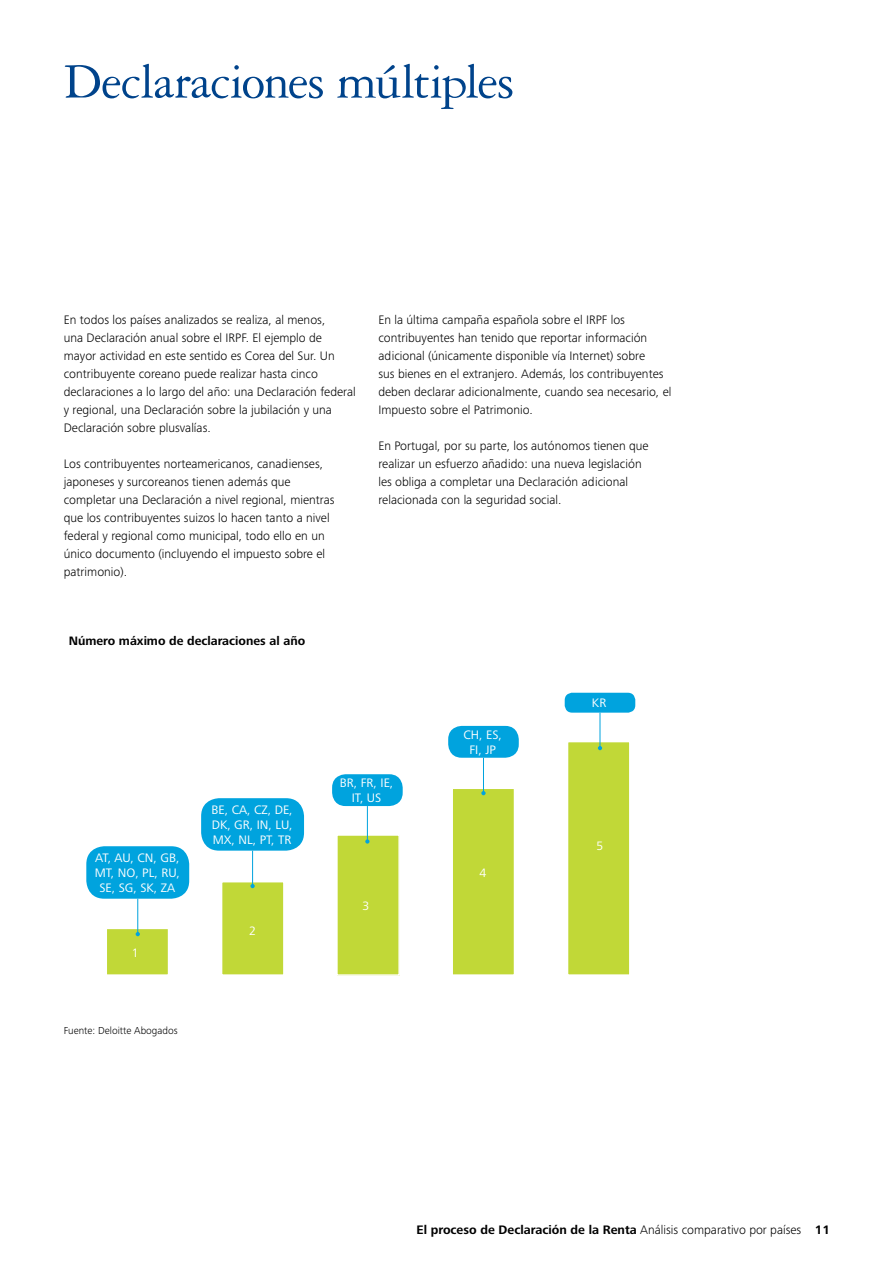
<style>
.page{position:relative;width:893px;height:1263px;background:#fff}
.page>*{position:absolute;margin:0;border:0;box-sizing:border-box;transform-origin:0 0}
.t1{font:52.5px "Garamond 3 LT Std";letter-spacing:-.025em;color:#00438b}
.t2{font:300 12.75px/18px "Frutiger Next Pro";color:#000}
.t3{font:12.75px/15.3px "Frutiger Next Pro";color:#fff;text-align:center}
.t4{font:700 12.75px "Frutiger Next Pro";color:#000}
.t5{font:700 12.6px "Frutiger Next Pro";color:#000}
.t6{font:12.6px "Frutiger Next Pro";color:#fff}
.t7{font:300 10.5px "Frutiger Next Pro";color:#000}
.s1{font-weight:300}
</style>
<div class="page">
<div style="left:106px;top:928px;width:63px;height:47px;background:#c1d837"></div>
<div style="left:106px;top:928px;width:63px;height:48px;border:1px solid #fff"></div>
<div style="left:222px;top:882px;width:62px;height:93px;background:#c1d837"></div>
<div style="left:221px;top:881px;width:64px;height:95px;border:1px solid #fff"></div>
<div style="left:337px;top:835px;width:62px;height:140px;background:#c1d837"></div>
<div style="left:336px;top:834px;width:64px;height:142px;border:1px solid #fff"></div>
<div style="left:452px;top:788px;width:62px;height:187px;background:#c1d837"></div>
<div style="left:451px;top:787px;width:64px;height:189px;border:1px solid #fff"></div>
<div style="left:567px;top:741px;width:63px;height:234px;background:#c1d837"></div>
<div style="left:567px;top:741px;width:64px;height:235px;border:1px solid #fff"></div>
<svg style="left:136px;top:932px;width:4px;height:4px"></svg>
<svg style="left:250px;top:884px;width:5px;height:4px"></svg>
<svg style="left:365px;top:839px;width:4px;height:5px"></svg>
<svg style="left:481px;top:791px;width:5px;height:4px"></svg>
<svg style="left:598px;top:746px;width:4px;height:4px"></svg>
<div style="left:86px;top:846px;width:103px;height:53px;background:#00a3de;border-radius:18px"></div>
<div style="left:201px;top:798px;width:103px;height:53px;background:#00a3de;border-radius:18px"></div>
<div style="left:332px;top:774px;width:71px;height:32px;background:#00a3de;border-radius:14px"></div>
<div style="left:448px;top:726px;width:71px;height:32px;background:#00a3de;border-radius:14px"></div>
<div style="left:565px;top:693px;width:70px;height:20px;background:#00a3de;border-radius:8px"></div>
<hr style="left:137px;top:899px;width:1px;height:35px;background:#00a3de">
<hr style="left:252px;top:851px;width:1px;height:35px;background:#00a3de">
<hr style="left:367px;top:806px;width:1px;height:35px;background:#00a3de">
<hr style="left:483px;top:758px;width:1px;height:35px;background:#00a3de">
<hr style="left:600px;top:713px;width:1px;height:35px;background:#00a3de">
<h1 class="t1" style="left:64px;top:53px;width:452px">Declaraciones múltiples</h1>
<p class="t2" style="left:64px;top:311px;width:293px">En todos los países analizados se realiza, al menos,<br>una Declaración anual sobre el IRPF. El ejemplo de mayor actividad en este sentido es Corea del Sur. Un contribuyente coreano puede realizar hasta cinco declaraciones a lo largo del año: una Declaración federal y regional, una Declaración sobre la jubilación y una Declaración sobre plusvalías.</p>
<p class="t2" style="left:64px;top:455px;width:272px">Los contribuyentes norteamericanos, canadienses, japoneses y surcoreanos tienen además que completar una Declaración a nivel regional, mientras que los contribuyentes suizos lo hacen tanto a nivel federal y regional como municipal, todo ello en un único documento (incluyendo el impuesto sobre el patrimonio).</p>
<p class="t5" style="left:69px;top:634px;width:238px">Número máximo de declaraciones al año</p>
<p class="t2" style="left:378px;top:311px;width:294px">En la última campaña española sobre el IRPF los contribuyentes han tenido que reportar información adicional (únicamente disponible vía Internet) sobre<br>sus bienes en el extranjero. Además, los contribuyentes deben declarar adicionalmente, cuando sea necesario, el Impuesto sobre el Patrimonio.</p>
<p class="t2" style="left:378px;top:437px;width:272px">En Portugal, por su parte, los autónomos tienen que realizar un esfuerzo añadido: una nueva legislación les obliga a completar una Declaración adicional relacionada con la seguridad social.</p>
<p class="t3" style="left:463px;top:727px;width:40px">CH, ES,<br>FI, JP</p>
<p class="t3" style="left:592px;top:695px;width:16px">KR</p>
<p class="t3" style="left:95px;top:850px;width:87px">AT, AU, CN, GB,<br>MT, NO, PL, RU,<br>SE, SG, SK, ZA</p>
<p class="t6" style="left:132px;top:946px;width:8px">1</p>
<p class="t7" style="left:64px;top:1024px;width:115px">Fuente: Deloitte Abogados</p>
<p class="t3" style="left:212px;top:802px;width:83px;text-align:justify">BE, CA, CZ, DE, DK, GR, IN, LU, MX, NL, PT, TR</p>
<p class="t6" style="left:249px;top:923px;width:8px">2</p>
<p class="t3" style="left:340px;top:775px;width:55px">BR, FR, IE,<br>IT, US</p>
<p class="t6" style="left:362px;top:898px;width:8px">3</p>
<p class="t6" style="left:480px;top:866px;width:8px">4</p>
<p class="t6" style="left:596px;top:838px;width:8px">5</p>
<p class="t4" style="left:417px;top:1222px;width:415px">El proceso de Declaración de la Renta <span class="s1">Análisis comparativo por países</span> 11</p>
</div>
